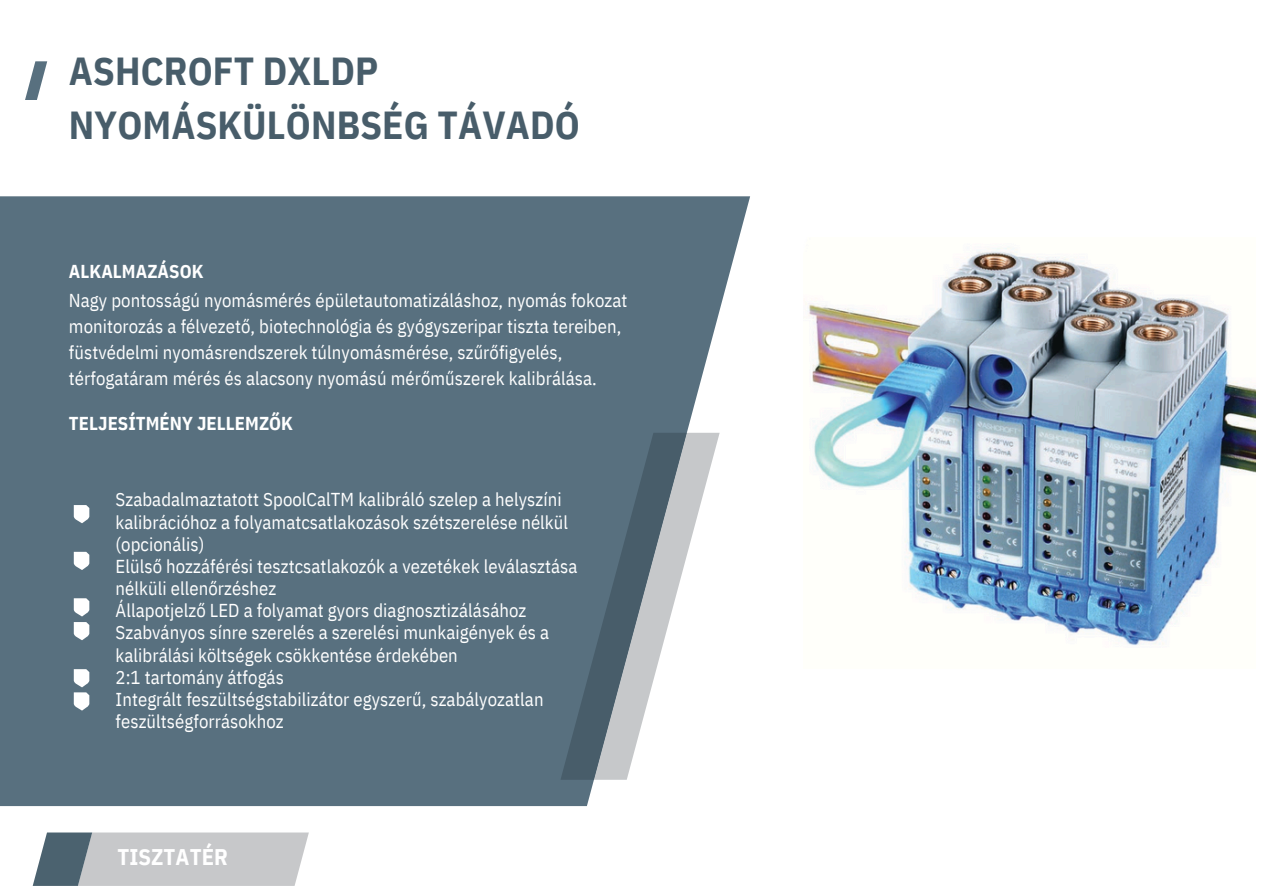
<style>
.page{position:relative;width:1263px;height:894px;background:#fff}
.page>*{position:absolute;margin:0;border:0;box-sizing:border-box;transform-origin:0 0}
.t1{font:700 39px/54px "IBM Plex Sans Cond";letter-spacing:.005em;color:#485d6a}
.t2{font:700 22.65px "IBM Plex Sans Cond";letter-spacing:.005em;color:#fff}
.t3{font:18.6px/22.2px "IBM Plex Sans Cond";letter-spacing:.005em;color:#fff}
.t4{font:700 18.6px "IBM Plex Sans Cond";letter-spacing:.005em;color:#fff}
</style>
<div class="page">
<div style="left:0;top:196px;width:750px;height:609px;background:#58707f"></div>
<svg style="left:560px;top:432px;width:160px;height:347px"></svg>
<svg style="left:74px;top:505px;width:15px;height:18px"></svg>
<svg style="left:74px;top:551px;width:15px;height:19px"></svg>
<svg style="left:74px;top:598px;width:15px;height:18px"></svg>
<svg style="left:74px;top:622px;width:15px;height:18px"></svg>
<svg style="left:74px;top:669px;width:15px;height:41px"></svg>
<img style="left:805px;top:248px;width:450px;height:398px">
<svg style="left:25px;top:61px;width:22px;height:39px"></svg>
<svg style="left:33px;top:832px;width:276px;height:53px;background:#b6babe"></svg>
<h2 class="t1" style="left:69px;top:43px;width:512px">ASHCROFT DXLDP<br>NYOMÁSKÜLÖNBSÉG TÁVADÓ</h2>
<h1 class="t4" style="left:69px;top:258px;width:136px">ALKALMAZÁSOK</h1>
<p class="t3" style="left:69px;top:287px;width:560px;line-height:25.8px">Nagy pontosságú nyomásmérés épületautomatizáláshoz, nyomás fokozat monitorozás a félvezető, biotechnológia és gyógyszeripar tiszta tereiben, füstvédelmi nyomásrendszerek túlnyomásmérése, szűrőfigyelés, térfogatáram mérés és alacsony nyomású mérőműszerek kalibrálása.</p>
<p class="t4" style="left:69px;top:410px;width:226px">TELJESÍTMÉNY JELLEMZŐK</p>
<p class="t3" style="left:116px;top:488px;width:454px">Szabadalmaztatott SpoolCalTM kalibráló szelep a helyszíni kalibrációhoz a folyamatcsatlakozások szétszerelése nélkül (opcionális)</p>
<p class="t3" style="left:116px;top:554px;width:463px">Elülső hozzáférési tesztcsatlakozók a vezetékek leválasztása nélküli ellenőrzéshez</p>
<p class="t3" style="left:116px;top:599px;width:412px">Állapotjelző LED a folyamat gyors diagnosztizálásához</p>
<p class="t3" style="left:116px;top:621px;width:435px">Szabványos sínre szerelés a szerelési munkaigények és a kalibrálási költségek csökkentése érdekében</p>
<p class="t3" style="left:116px;top:665px;width:170px">2:1 tartomány átfogás</p>
<p class="t3" style="left:116px;top:687px;width:429px">Integrált feszültségstabilizátor egyszerű, szabályozatlan feszültségforrásokhoz</p>
<p class="t2" style="left:117px;top:841px;width:112px">TISZTATÉR</p>
</div>
